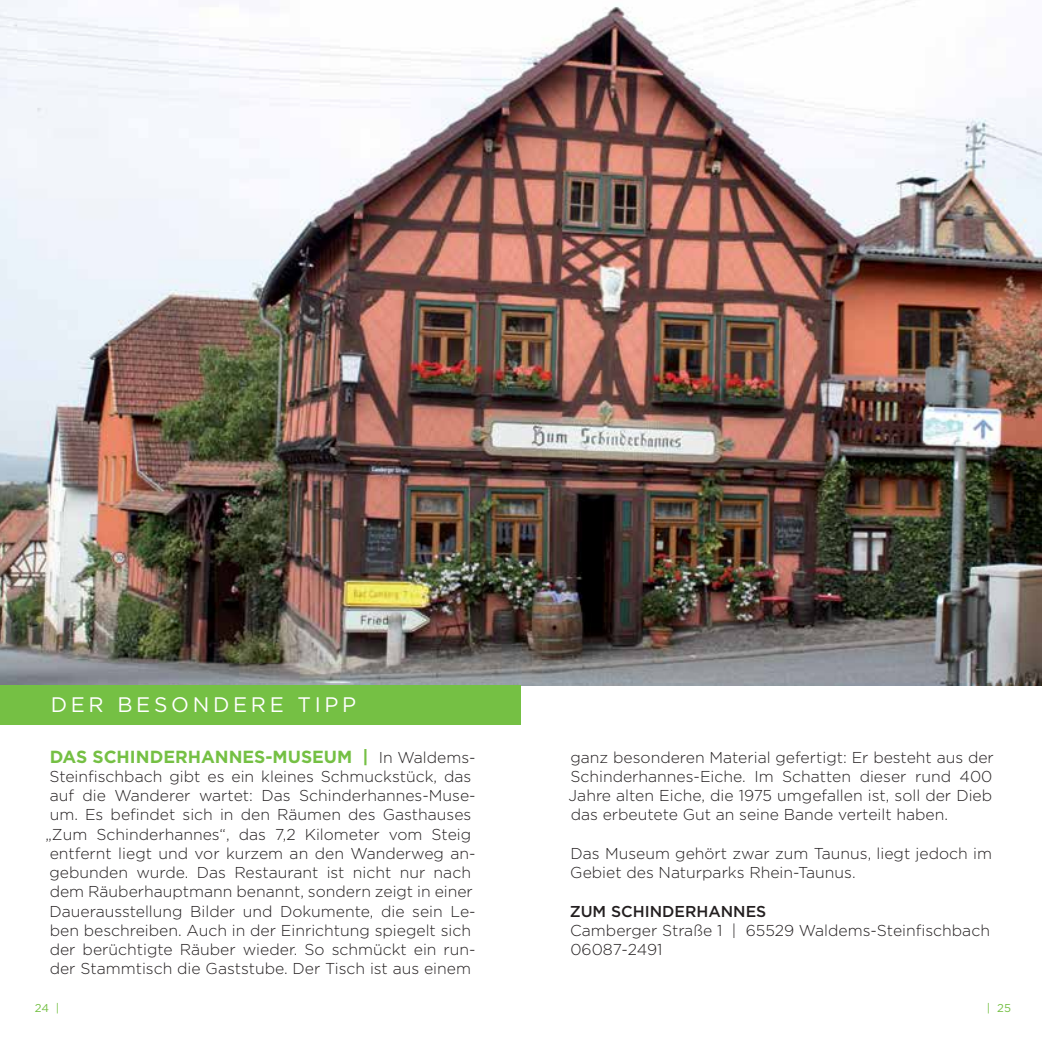
<style>
.page{position:relative;width:1042px;height:1042px;background:#fff}
.page>*{position:absolute;margin:0;border:0;box-sizing:border-box;transform-origin:0 0}
.t1{font:21px "Gotham";letter-spacing:.175em;color:#fff}
.t2{font:700 17.5px "Gotham";color:#75c044}
.t3{font:300 15.75px/19.2px "Gotham";color:#231f20}
.t4{font:500 15.75px "Gotham";color:#231f20}
.t5{font:11.38px "Gotham";color:#75c044}
.s1{font-weight:300;font-size:15.75px;color:#231f20}
</style>
<div class="page">
<img style="left:0;top:0;width:1042px;height:685px">
<div style="left:0;top:685px;width:521px;height:39px;background:#75c044"></div>
<h1 class="t1" style="left:51px;top:691px;width:307px">DER BESONDERE TIPP</h1>
<p class="t2" style="left:50px;top:745px;width:425px">DAS SCHINDERHANNES-MUSEUM | <span class="s1">In Waldems-</span></p>
<p class="t3" style="left:46px;top:766px;width:432px">Steinfischbach gibt es ein kleines Schmuckstück, das auf die Wanderer wartet: Das Schinderhannes-Muse&shy;um. Es befindet sich in den Räumen des Gasthauses „Zum Schinderhannes“, das 7,2 Kilometer vom Steig entfernt liegt und vor kurzem an den Wanderweg an&shy;gebunden wurde. Das Restaurant ist nicht nur nach dem Räuberhauptmann benannt, sondern zeigt in einer Dauerausstellung Bilder und Dokumente, die sein Le&shy;ben beschreiben. Auch in der Einrichtung spiegelt sich der berüchtigte Räuber wieder. So schmückt ein run&shy;der Stammtisch die Gaststube. Der Tisch ist aus einem</p>
<p class="t3" style="left:569px;top:747px;width:427px;text-align:justify">ganz besonderen Material gefertigt: Er besteht aus der Schinderhannes-Eiche. Im Schatten dieser rund 400<br>Jahre alten Eiche, die 1975 umgefallen ist, soll der Dieb das erbeutete Gut an seine Bande verteilt haben.</p>
<p class="t3" style="left:570px;top:843px;width:423px">Das Museum gehört zwar zum Taunus, liegt jedoch im<br>Gebiet des Naturparks Rhein-Taunus.</p>
<p class="t4" style="left:570px;top:901px;width:198px">ZUM SCHINDERHANNES</p>
<p class="t3" style="left:570px;top:920px;width:421px">Camberger Straße 1 | 65529 Waldems-Steinfischbach<br>06087-2491</p>
<p class="t5" style="left:35px;top:1000px;width:26px">24 |</p>
<p class="t5" style="left:987px;top:1000px;width:26px">| 25</p>
</div>
